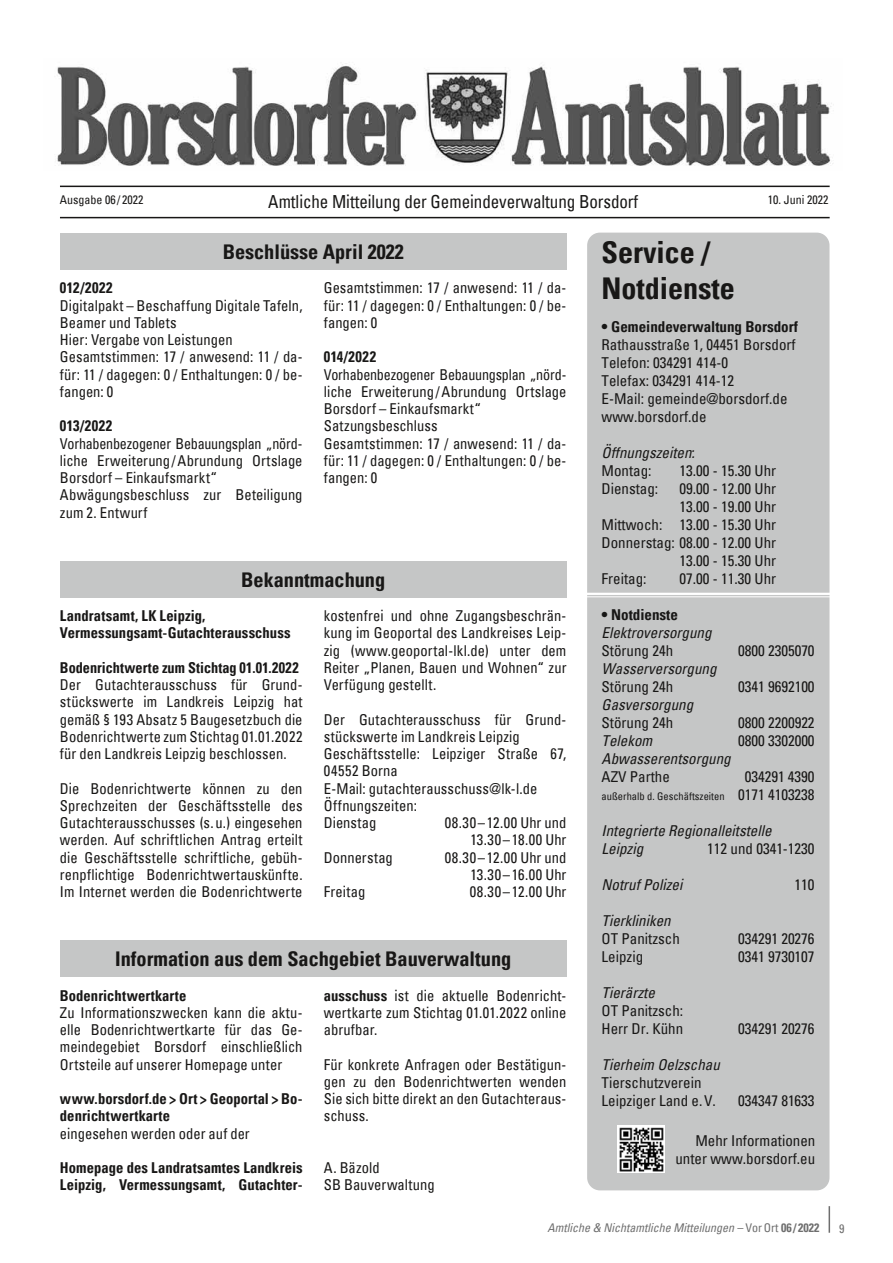
<style>
.page{position:relative;width:893px;height:1263px;background:#fff}
.page>*{position:absolute;margin:0;border:0;box-sizing:border-box;transform-origin:0 0}
.t1{font:700 condensed 30px/36px "Univers";color:#181716}
.t2{font:700 condensed 20.25px "Univers";color:#181716}
.t3{font:condensed 18px "Univers";letter-spacing:-.005em;color:#181716;scale:.95 1}
.t4{font:condensed 15px/17.2px "Univers";color:#181716;text-align:justify}
.t5{font:condensed 15px/17.2px "Univers";color:#181716;scale:.94 1}
.t6{font:700 condensed 15px/17.2px "Univers";letter-spacing:.005em;color:#181716}
.t7{font:italic condensed 15px/18px "Univers";color:#181716}
.t8{font:700 condensed 15px "Univers";letter-spacing:.005em;color:#181716;scale:.95 1}
.t9{font:condensed 15px "Univers";letter-spacing:.025em;color:#181716}
.t10{font:italic condensed 12px "Univers";color:#6e6e6e}
.t11{font:condensed 12px "Univers";color:#181716}
.t12{font:condensed 12px "Univers";color:#6e6e6e}
.t13{font:condensed 10.5px "Univers";color:#181716}
.s1{font-size:15px}
.s2{font-weight:700}
.s3{font-style:normal}
.s4{font-weight:700;font-style:normal}
</style>
<div class="page">
<svg style="left:829px;top:1206px;width:1px;height:27px"></svg>
<img style="left:57px;top:63px;width:776px;height:103px">
<hr style="left:60px;top:186px;width:770px;height:1px;background:#181716">
<hr style="left:60px;top:217px;width:770px;height:1px;background:#181716">
<div style="left:587px;top:233px;width:242px;height:957px;background:#c5c6c6;border-radius:13px"></div>
<hr style="left:576px;top:593px;width:269px;height:2px;background:#fff">
<hr style="left:576px;top:596px;width:269px;height:1px;background:#fff">
<div style="left:618px;top:1125px;width:47px;height:48px;background:#fff"></div>
<img style="left:619px;top:1127px;width:45px;height:45px">
<div style="left:60px;top:233px;width:506px;height:37px;background:#c5c6c6"></div>
<div style="left:60px;top:561px;width:506px;height:36px;background:#c5c6c6"></div>
<div style="left:60px;top:941px;width:506px;height:36px;background:#c5c6c6"></div>
<p class="t3" style="left:268px;top:190px;width:391px">Amtliche Mitteilung der Gemeindeverwaltung Borsdorf</p>
<p class="t11" style="left:60px;top:191px;width:85px">Ausgabe 06 / 2022</p>
<p class="t11" style="left:768px;top:192px;width:62px">10. Juni 2022</p>
<h1 class="t1" style="left:602px;top:234px;width:135px">Service /<br>Notdienste</h1>
<p class="t6" style="left:602px;top:318px;width:198px">• Gemeindeverwaltung Borsdorf</p>
<p class="t4" style="left:602px;top:335px;width:196px;line-height:18px;text-align:left">Rathausstraße 1, 04451 Borsdorf<br>Telefon: 034291 414-0<br>Telefax: 034291 414-12<br>E-Mail: gemeinde@borsdorf.de www.borsdorf.de</p>
<p class="t7" style="left:602px;top:443px;width:95px">Öffnungszeiten:</p>
<p class="t4" style="left:602px;top:461px;width:51px">Montag:</p>
<p class="t4" style="left:680px;top:461px;width:98px">13.00 - 15.30 Uhr</p>
<p class="t4" style="left:602px;top:479px;width:58px">Dienstag:</p>
<p class="t4" style="left:680px;top:479px;width:98px">09.00 - 12.00 Uhr</p>
<p class="t4" style="left:680px;top:497px;width:98px">13.00 - 19.00 Uhr</p>
<p class="t4" style="left:602px;top:515px;width:176px">Mittwoch: 13.00 - 15.30 Uhr</p>
<p class="t4" style="left:602px;top:533px;width:176px">Donnerstag: 08.00 - 12.00 Uhr</p>
<p class="t4" style="left:680px;top:551px;width:98px">13.00 - 15.30 Uhr</p>
<p class="t4" style="left:602px;top:569px;width:46px">Freitag:</p>
<p class="t4" style="left:680px;top:569px;width:98px">07.00 - 11.30 Uhr</p>
<p class="t6" style="left:602px;top:606px;width:78px">• Notdienste</p>
<p class="t7" style="left:602px;top:623px;width:111px">Elektroversorgung</p>
<p class="t4" style="left:602px;top:641px;width:73px">Störung 24h</p>
<p class="t4" style="left:738px;top:641px;width:78px">0800 2305070</p>
<p class="t7" style="left:602px;top:659px;width:116px">Wasserversorgung</p>
<p class="t4" style="left:602px;top:677px;width:73px">Störung 24h</p>
<p class="t4" style="left:738px;top:677px;width:78px">0341 9692100</p>
<p class="t7" style="left:602px;top:695px;width:93px">Gasversorgung</p>
<p class="t4" style="left:602px;top:713px;width:73px">Störung 24h</p>
<p class="t4" style="left:738px;top:713px;width:78px">0800 2200922</p>
<p class="t7" style="left:602px;top:731px;width:52px">Telekom</p>
<p class="t4" style="left:738px;top:731px;width:78px">0800 3302000</p>
<p class="t7" style="left:602px;top:749px;width:131px">Abwasserentsorgung</p>
<p class="t4" style="left:602px;top:767px;width:70px">AZV Parthe</p>
<p class="t4" style="left:745px;top:767px;width:71px">034291 4390</p>
<p class="t13" style="left:602px;top:789px;width:215px">außerhalb d. Geschäftszeiten <span class="s1">0171 4103238</span></p>
<p class="t7" style="left:602px;top:821px;width:171px">Integrierte Regionalleitstelle<br>Leipzig</p>
<h2 class="t2" style="left:223px;top:239px;width:183px">Beschlüsse April 2022</h2>
<p class="t4" style="left:324px;top:279px;width:244px">Gesamtstimmen: 17 / anwesend: 11 / da&shy;für: 11 / dagegen: 0 / Enthaltungen: 0 / be&shy;fangen: 0</p>
<p class="t6" style="left:324px;top:348px;width:54px">014/2022</p>
<p class="t5" style="left:324px;top:365px;width:260px">Vorhabenbezogener Bebauungsplan „nörd&shy;liche Erweiterung/Abrundung Ortslage<br>Borsdorf – Einkaufsmarkt“<br>Satzungsbeschluss<br>Gesamtstimmen: 17 / anwesend: 11 / da&shy;für: 11 / dagegen: 0 / Enthaltungen: 0 / be&shy;fangen: 0</p>
<p class="t6" style="left:60px;top:279px;width:54px">012/2022</p>
<p class="t4" style="left:60px;top:296px;width:244px;text-align:left">Digitalpakt – Beschaffung Digitale Tafeln,<br>Beamer und Tablets<br>Hier: Vergabe von Leistungen<br>Gesamtstimmen: 17 / anwesend: 11 / da&shy;für: 11 / dagegen: 0 / Enthaltungen: 0 / be&shy;fangen: 0</p>
<p class="t6" style="left:60px;top:417px;width:54px">013/2022</p>
<p class="t5" style="left:60px;top:434px;width:260px">Vorhabenbezogener Bebauungsplan „nörd&shy;liche Erweiterung/Abrundung Ortslage<br>Borsdorf – Einkaufsmarkt“<br>Abwägungsbeschluss zur Beteiligung zum 2. Entwurf</p>
<h2 class="t2" style="left:241px;top:567px;width:145px">Bekanntmachung</h2>
<p class="t6" style="left:60px;top:607px;width:232px">Landratsamt, LK Leipzig,<br>Vermessungsamt-Gutachterausschuss</p>
<p class="t8" style="left:60px;top:658px;width:253px">Bodenrichtwerte zum Stichtag 01.01.2022</p>
<p class="t4" style="left:60px;top:676px;width:244px">Der Gutachterausschuss für Grund&shy;stückswerte im Landkreis Leipzig hat gemäß § 193 Absatz 5 Baugesetzbuch die Bodenrichtwerte zum Stichtag 01.01.2022 für den Landkreis Leipzig beschlossen.</p>
<p class="t4" style="left:60px;top:779px;width:244px">Die Bodenrichtwerte können zu den Sprechzeiten der Geschäftsstelle des Gutachterausschusses (s.u.) eingesehen werden. Auf schriftlichen Antrag erteilt die Geschäftsstelle schriftliche, gebüh&shy;renpflichtige Bodenrichtwertauskünfte.<br>Im Internet werden die Bodenrichtwerte</p>
<p class="t4" style="left:324px;top:607px;width:244px">kostenfrei und ohne Zugangsbeschrän&shy;kung im Geoportal des Landkreises Leip&shy;zig (www.geoportal-lkl.de) unter dem Reiter „Planen, Bauen und Wohnen“ zur Verfügung gestellt.</p>
<p class="t4" style="left:324px;top:710px;width:244px;text-align:left">Der Gutachterausschuss für Grund&shy;stückswerte im Landkreis Leipzig<br>Geschäftsstelle: Leipziger Straße 67,<br>04552 Borna<br>E-Mail: gutachterausschuss@lk-l.de<br>Öffnungszeiten:<br>Dienstag</p>
<p class="t4" style="left:445px;top:814px;width:123px;text-align:right">08.30–12.00 Uhr und<br>13.30–18.00 Uhr</p>
<p class="t4" style="left:707px;top:839px;width:109px">112 und 0341-1230</p>
<p class="t4" style="left:324px;top:848px;width:71px">Donnerstag</p>
<p class="t4" style="left:445px;top:848px;width:123px;text-align:right">08.30–12.00 Uhr und<br>13.30–16.00 Uhr</p>
<p class="t4" style="left:324px;top:883px;width:43px">Freitag</p>
<p class="t9" style="left:470px;top:882px;width:98px">08.30–12.00 Uhr</p>
<p class="t7" style="left:602px;top:875px;width:82px">Notruf Polizei</p>
<p class="t4" style="left:795px;top:875px;width:21px">110</p>
<p class="t7" style="left:602px;top:911px;width:71px">Tierkliniken</p>
<p class="t4" style="left:602px;top:929px;width:80px">OT Panitzsch</p>
<p class="t4" style="left:738px;top:929px;width:78px">034291 20276</p>
<p class="t4" style="left:602px;top:947px;width:43px">Leipzig</p>
<p class="t4" style="left:738px;top:947px;width:78px">0341 9730107</p>
<p class="t7" style="left:602px;top:983px;width:55px">Tierärzte</p>
<p class="t4" style="left:602px;top:1001px;width:83px;line-height:18px">OT Panitzsch:<br>Herr Dr. Kühn</p>
<h2 class="t2" style="left:115px;top:946px;width:397px">Information aus dem Sachgebiet Bauverwaltung</h2>
<p class="t6" style="left:60px;top:986px;width:128px">Bodenrichtwertkarte</p>
<p class="t4" style="left:60px;top:1003px;width:244px">Zu Informationszwecken kann die aktu&shy;elle Bodenrichtwertkarte für das Ge&shy;meindegebiet Borsdorf einschließlich Ortsteile auf unserer Homepage unter</p>
<p class="t6" style="left:60px;top:1090px;width:244px">www.borsdorf.de &gt; Ort &gt; Geoportal &gt; Bo&shy;denrichtwertkarte</p>
<p class="t4" style="left:60px;top:1124px;width:191px">eingesehen werden oder auf der</p>
<p class="t6" style="left:60px;top:1159px;width:244px">Homepage des Landratsamtes Landkreis<br>Leipzig, Vermessungsamt, Gutachter-</p>
<p class="t4" style="left:324px;top:986px;width:244px"><span class="s2">ausschuss</span> ist die aktuelle Bodenricht&shy;wertkarte zum Stichtag 01.01.2022 online abrufbar.</p>
<p class="t4" style="left:324px;top:1055px;width:244px">Für konkrete Anfragen oder Bestätigun&shy;gen zu den Bodenrichtwerten wenden Sie sich bitte direkt an den Gutachteraus&shy;schuss.</p>
<p class="t4" style="left:324px;top:1159px;width:112px">A. Bäzold<br>SB Bauverwaltung</p>
<p class="t4" style="left:738px;top:1019px;width:78px">034291 20276</p>
<p class="t7" style="left:602px;top:1055px;width:120px">Tierheim Oelzschau</p>
<p class="t4" style="left:602px;top:1073px;width:116px;line-height:18px">Tierschutzverein<br>Leipziger Land e.V.</p>
<p class="t4" style="left:738px;top:1091px;width:78px">034347 81633</p>
<p class="t4" style="left:675px;top:1131px;width:141px;line-height:18px;text-align:right">Mehr Informationen unter www.borsdorf.eu</p>
<p class="t10" style="left:548px;top:1220px;width:273px">Amtliche &amp; Nichtamtliche Mitteilungen – <span class="s3">VorOrt</span> <span class="s4">06 / 2022</span></p>
<p class="t12" style="left:839px;top:1221px;width:7px">9</p>
</div>
